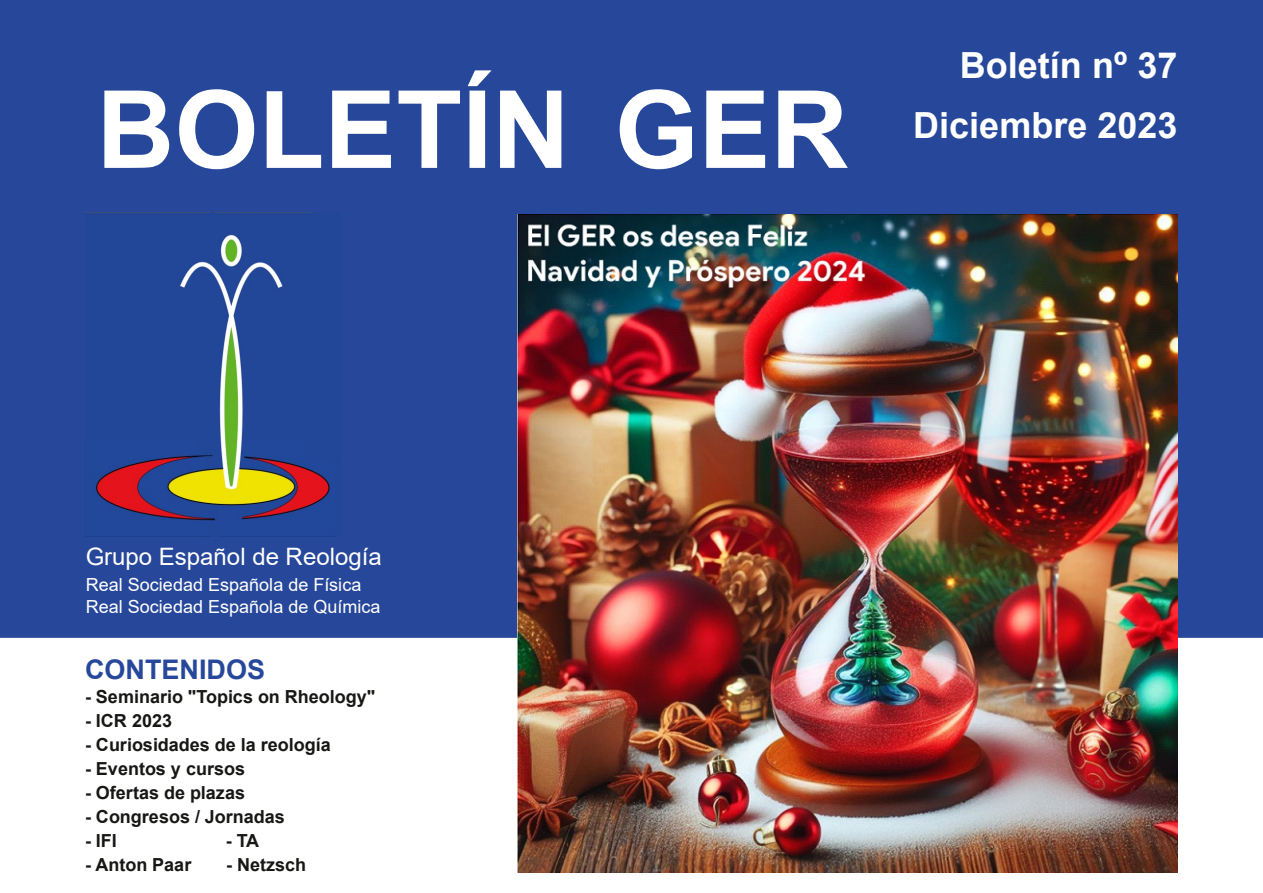
<style>
.page{position:relative;width:1263px;height:893px;background:#fff}
.page>*{position:absolute;margin:0;border:0;box-sizing:border-box;transform-origin:0 0}
.t1{font:700 108px "Arial";color:#fff}
.t2{font:700 36px "Arial";color:#fff}
.t3{font:700 27px "Arial";color:#27489a}
.t4{font:24px "Arial";color:#fff}
.t5{font:700 18px "Arial";color:#171715}
.t6{font:18px/22.5px "Arial";color:#fff}
</style>
<div class="page">
<div style="left:1px;top:1px;width:1261px;height:636px;background:#27489a"></div>
<img style="left:85px;top:213px;width:250px;height:324px">
<img style="left:518px;top:214px;width:660px;height:659px">
<h1 class="t1" style="left:96px;top:70px;width:753px">BOLETÍN GER</h1>
<h2 class="t2" style="left:960px;top:45px;width:219px">Boletín nº 37</h2>
<h2 class="t2" style="left:913px;top:100px;width:266px">Diciembre 2023</h2>
<h3 class="t4" style="left:86px;top:544px;width:298px">Grupo Español de Reología</h3>
<p class="t6" style="left:86px;top:573px;width:296px">Real Sociedad Española de Física<br>Real Sociedad Española de Química</p>
<h3 class="t3" style="left:85px;top:654px;width:181px">CONTENIDOS</h3>
<p class="t5" style="left:85px;top:687px;width:292px">- Seminario "Topics on Rheology"</p>
<p class="t5" style="left:85px;top:711px;width:89px">- ICR 2023</p>
<p class="t5" style="left:85px;top:735px;width:247px">- Curiosidades de la reología</p>
<p class="t5" style="left:85px;top:759px;width:161px">- Eventos y cursos</p>
<p class="t5" style="left:85px;top:783px;width:162px">- Ofertas de plazas</p>
<p class="t5" style="left:85px;top:807px;width:201px">- Congresos / Jornadas</p>
<p class="t5" style="left:85px;top:831px;width:33px">- IFI</p>
<p class="t5" style="left:226px;top:831px;width:35px">- TA</p>
<p class="t5" style="left:85px;top:855px;width:108px">- Anton Paar</p>
<p class="t5" style="left:226px;top:855px;width:82px">- Netzsch</p>
</div>
